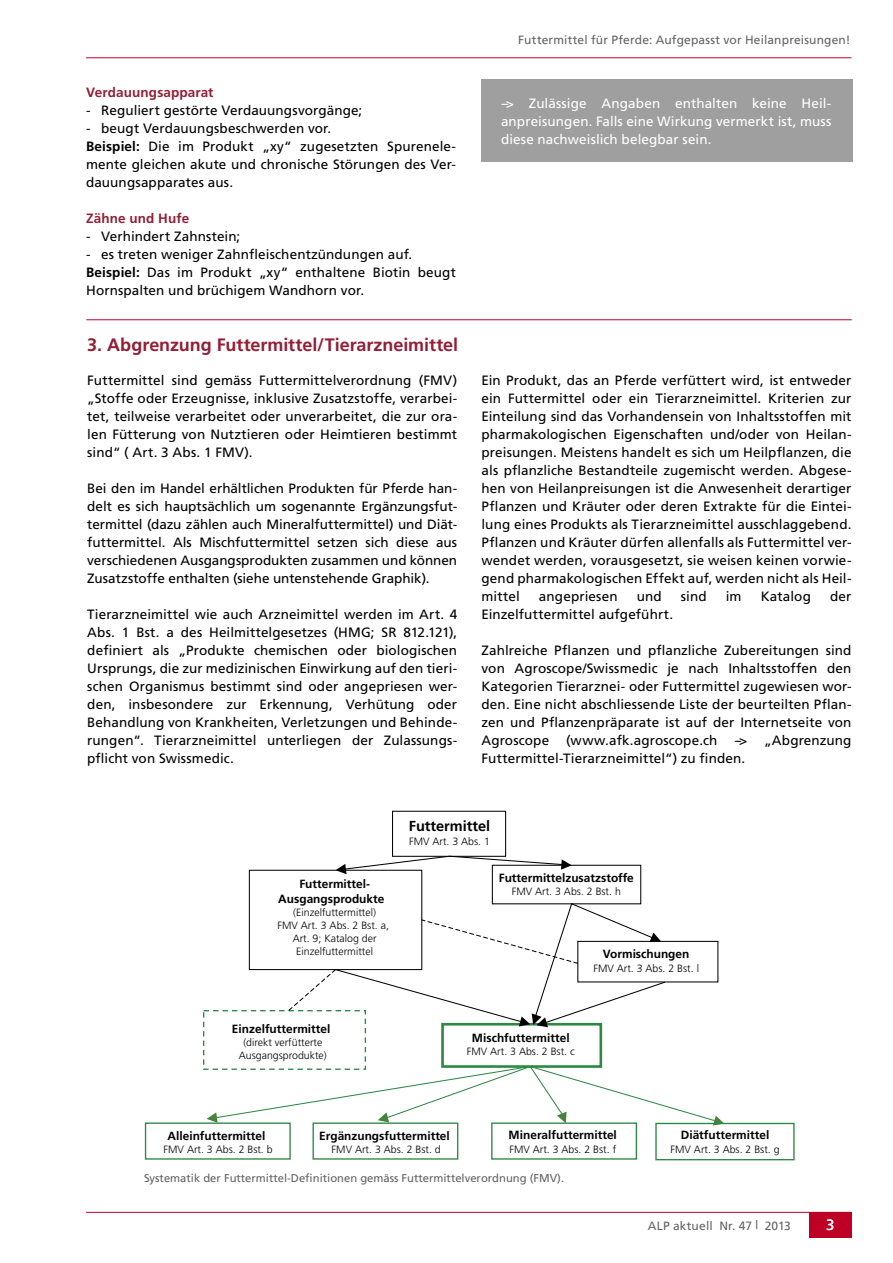
<style>
.page{position:relative;width:893px;height:1263px;background:#fff}
.page>*{position:absolute;margin:0;border:0;box-sizing:border-box;transform-origin:0 0}
.t1{font:700 18px "Frutiger";letter-spacing:-.005em;color:#941e35}
.t2{font:15px "Frutiger";color:#fff}
.t3{font:700 14.55px "Frutiger";color:#000}
.t4{font:13.5px/18px "Frutiger";letter-spacing:.01em;color:#000;text-align:justify}
.t5{font:13.5px/18px "Frutiger";letter-spacing:.005em;color:#fff;text-align:justify}
.t6{font:700 13.5px "Frutiger";letter-spacing:.01em;color:#941e35}
.t7{font:12px "Frutiger";letter-spacing:.01em;color:#636363}
.t8{font:700 11.85px/14.2px "Frutiger";color:#000;text-align:center}
.t9{font:11.25px "Frutiger";color:#636363}
.t10{font:300 10.5px/13.2px "Frutiger";color:#000;text-align:center}
.s1{font-weight:700}
</style>
<div class="page">
<hr style="left:86px;top:1212px;width:765px;height:1px;background:#be0027">
<div style="left:809px;top:1212px;width:42px;height:25px;background:#be0027"></div>
<hr style="left:86px;top:57px;width:765px;height:1px;background:#be0027">
<hr style="left:86px;top:319px;width:766px;height:1px;background:#be0027">
<div style="left:482px;top:79px;width:371px;height:83px;background:#9f9f9f"></div>
<div style="left:392px;top:811px;width:114px;height:46px;border:1px solid #000"></div>
<div style="left:249px;top:870px;width:173px;height:100px;border:1px solid #000"></div>
<div style="left:492px;top:865px;width:149px;height:39px;border:1px solid #000"></div>
<div style="left:441px;top:1023px;width:161px;height:45px;border:3px solid #2d8842"></div>
<div style="left:577px;top:941px;width:141px;height:41px;border:1px solid #000"></div>
<div style="left:491px;top:1122px;width:146px;height:38px;border:1px solid #2d8842"></div>
<div style="left:312px;top:1122px;width:146px;height:38px;border:1px solid #2d8842"></div>
<div style="left:145px;top:1122px;width:146px;height:38px;border:1px solid #2d8842"></div>
<div style="left:203px;top:1010px;width:163px;height:60px;border:1px dashed #2d8842"></div>
<svg style="left:336px;top:855px;width:236px;height:19px"></svg>
<svg style="left:287px;top:902px;width:379px;height:125px"></svg>
<div style="left:655px;top:1123px;width:140px;height:37px;border:1px solid #2d8842"></div>
<svg style="left:207px;top:1065px;width:517px;height:60px"></svg>
<p class="t6" style="left:86px;top:84px;width:129px">Verdauungsapparat</p>
<p class="t4" style="left:86px;top:101px;width:278px">- Reguliert gestörte Verdauungsvorgänge;</p>
<p class="t4" style="left:86px;top:119px;width:371px;text-align:left">- beugt Verdauungsbeschwerden vor.<br><span class="s1">Beispiel:</span> Die im Produkt „xy“ zugesetzten Spurenele&shy;mente gleichen akute und chronische Störungen des Ver&shy;dauungsapparates aus.</p>
<p class="t6" style="left:86px;top:210px;width:105px">Zähne und Hufe</p>
<p class="t4" style="left:86px;top:227px;width:156px">- Verhindert Zahnstein;</p>
<p class="t4" style="left:86px;top:245px;width:371px;text-align:left">- es treten weniger Zahnfleischentzündungen auf.<br><span class="s1">Beispiel:</span> Das im Produkt „xy“ enthaltene Biotin beugt<br>Hornspalten und brüchigem Wandhorn vor.</p>
<h1 class="t1" style="left:87px;top:334px;width:372px">3. Abgrenzung Futtermittel/Tierarzneimittel</h1>
<p class="t4" style="left:87px;top:371px;width:371px">Futtermittel sind gemäss Futtermittelverordnung (FMV) „Stoffe oder Erzeugnisse, inklusive Zusatzstoffe, verarbei&shy;tet, teilweise verarbeitet oder unverarbeitet, die zur ora&shy;len Fütterung von Nutztieren oder Heimtieren bestimmt sind“ ( Art. 3 Abs. 1 FMV).</p>
<p class="t4" style="left:87px;top:479px;width:371px">Bei den im Handel erhältlichen Produkten für Pferde han&shy;delt es sich hauptsächlich um sogenannte Ergänzungsfut&shy;termittel (dazu zählen auch Mineralfuttermittel) und Diät&shy;futtermittel. Als Mischfuttermittel setzen sich diese aus verschiedenen Ausgangsprodukten zusammen und können Zusatzstoffe enthalten (siehe untenstehende Graphik).</p>
<p class="t4" style="left:87px;top:605px;width:371px">Tierarzneimittel wie auch Arzneimittel werden im Art. 4<br>Abs. 1 Bst. a des Heilmittelgesetzes (HMG; SR 812.121), definiert als „Produkte chemischen oder biologischen Ursprungs, die zur medizinischen Einwirkung auf den tieri&shy;schen Organismus bestimmt sind oder angepriesen wer&shy;den, insbesondere zur Erkennung, Verhütung oder Behandlung von Krankheiten, Verletzungen und Behinde&shy;rungen“. Tierarzneimittel unterliegen der Zulassungs&shy;pflicht von Swissmedic.</p>
<p class="t7" style="left:518px;top:33px;width:334px">Futtermittel für Pferde: Aufgepasst vor Heilanpreisungen!</p>
<p class="t5" style="left:501px;top:94px;width:332px">--&gt; Zulässige Angaben enthalten keine Heil&shy;anpreisungen. Falls eine Wirkung vermerkt ist, muss diese nachweislich belegbar sein.</p>
<p class="t4" style="left:482px;top:371px;width:371px">Ein Produkt, das an Pferde verfüttert wird, ist entweder ein Futtermittel oder ein Tierarzneimittel. Kriterien zur Einteilung sind das Vorhandensein von Inhaltsstoffen mit pharmakologischen Eigenschaften und/oder von Heilan&shy;preisungen. Meistens handelt es sich um Heilpflanzen, die als pflanzliche Bestandteile zugemischt werden. Abgese&shy;hen von Heilanpreisungen ist die Anwesenheit derartiger Pflanzen und Kräuter oder deren Extrakte für die Eintei&shy;lung eines Produkts als Tierarzneimittel ausschlaggebend.<br>Pflanzen und Kräuter dürfen allenfalls als Futtermittel ver&shy;wendet werden, vorausgesetzt, sie weisen keinen vorwie&shy;gend pharmakologischen Effekt auf, werden nicht als Heil&shy;mittel</p>
<p class="t4" style="left:539px;top:587px;width:80px">angepriesen</p>
<p class="t4" style="left:637px;top:587px;width:27px">und</p>
<p class="t4" style="left:681px;top:587px;width:27px">sind</p>
<p class="t4" style="left:726px;top:587px;width:17px">im</p>
<p class="t4" style="left:761px;top:587px;width:52px">Katalog</p>
<p class="t4" style="left:830px;top:587px;width:23px">der</p>
<p class="t4" style="left:482px;top:605px;width:193px">Einzelfuttermittel aufgeführt.</p>
<p class="t4" style="left:482px;top:641px;width:371px">Zahlreiche Pflanzen und pflanzliche Zubereitungen sind von Agroscope/Swissmedic je nach Inhaltsstoffen den Kategorien Tierarznei- oder Futtermittel zugewiesen wor&shy;den. Eine nicht abschliessende Liste der beurteilten Pflan&shy;zen und Pflanzenpräparate ist auf der Internetseite von Agroscope</p>
<p class="t4" style="left:566px;top:731px;width:153px">(www.afk.agroscope.ch</p>
<p class="t4" style="left:734px;top:731px;width:14px">--&gt;</p>
<p class="t4" style="left:764px;top:731px;width:89px">„Abgrenzung</p>
<p class="t4" style="left:482px;top:749px;width:265px">Futtermittel-Tierarzneimittel“) zu finden.</p>
<p class="t8" style="left:278px;top:877px;width:108px">Futtermittel-<br>Ausgangsprodukte</p>
<p class="t10" style="left:277px;top:905px;width:113px">(Einzelfuttermittel)<br>FMV Art. 3 Abs. 2 Bst. a,<br>Art. 9; Katalog der<br>Einzelfuttermittel</p>
<p class="t8" style="left:232px;top:1021px;width:100px">Einzelfuttermittel</p>
<p class="t10" style="left:239px;top:1035px;width:89px">(direkt verfütterte<br>Ausgangsprodukte)</p>
<p class="t3" style="left:409px;top:818px;width:83px">Futtermittel</p>
<p class="t10" style="left:409px;top:834px;width:82px">FMV Art. 3 Abs. 1</p>
<p class="t8" style="left:499px;top:870px;width:137px">Futtermittelzusatzstoffe</p>
<p class="t10" style="left:512px;top:885px;width:111px">FMV Art. 3 Abs. 2 Bst. h</p>
<p class="t8" style="left:603px;top:947px;width:88px">Vormischungen</p>
<p class="t10" style="left:593px;top:961px;width:107px">FMV Art. 3 Abs. 2 Bst. l</p>
<p class="t8" style="left:472px;top:1030px;width:99px">Mischfuttermittel</p>
<p class="t10" style="left:467px;top:1044px;width:109px">FMV Art. 3 Abs. 2 Bst. c</p>
<p class="t8" style="left:168px;top:1128px;width:99px">Alleinfuttermittel</p>
<p class="t10" style="left:164px;top:1143px;width:111px">FMV Art. 3 Abs. 2 Bst. b</p>
<p class="t8" style="left:319px;top:1128px;width:132px">Ergänzungsfuttermittel</p>
<p class="t10" style="left:332px;top:1143px;width:111px">FMV Art. 3 Abs. 2 Bst. d</p>
<p class="t8" style="left:509px;top:1128px;width:110px">Mineralfuttermittel</p>
<p class="t10" style="left:509px;top:1142px;width:108px">FMV Art. 3 Abs. 2 Bst. f</p>
<p class="t8" style="left:681px;top:1128px;width:90px">Diätfuttermittel</p>
<p class="t10" style="left:670px;top:1142px;width:111px">FMV Art. 3 Abs. 2 Bst. g</p>
<p class="t9" style="left:144px;top:1172px;width:422px">Systematik der Futtermittel-Definitionen gemäss Futtermittelverordnung (FMV).</p>
<p class="t7" style="left:648px;top:1219px;width:145px">ALP aktuell Nr. 47 | 2013</p>
<p class="t2" style="left:826px;top:1216px;width:10px">3</p>
</div>
